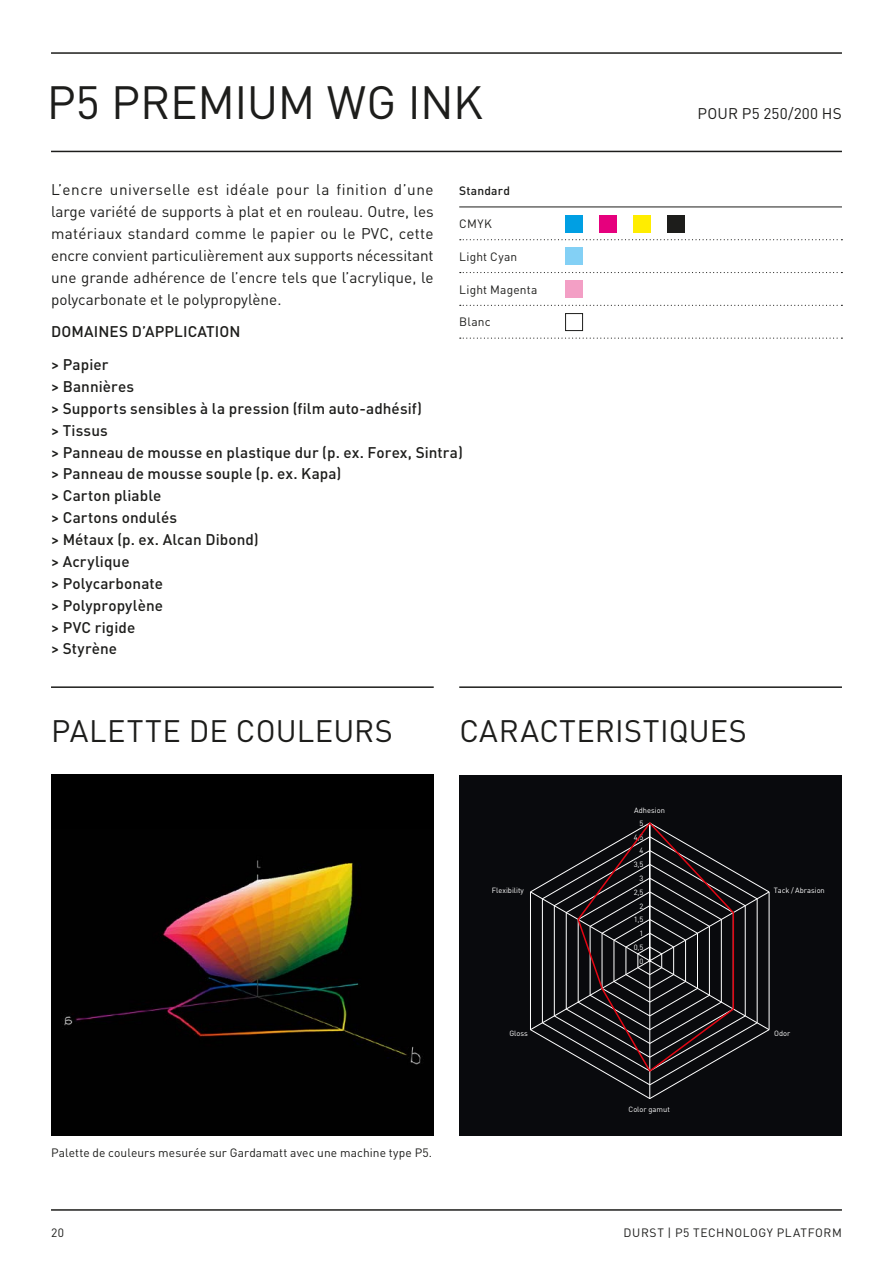
<style>
.page{position:relative;width:893px;height:1263px;background:#fff}
.page>*{position:absolute;margin:0;border:0;box-sizing:border-box;transform-origin:0 0}
.t1{font:46.05px "DINOT";letter-spacing:-.01em;color:#1d1d1b}
.t2{font:30.75px "DINOT";letter-spacing:.01em;color:#1d1d1b}
.t3{font:500 15.3px/21.9px "DINOT";letter-spacing:.005em;color:#1d1d1b}
.t4{font:15.3px/21.9px "DINOT";color:#1d1d1b;text-align:justify}
.t5{font:12px "DINOT";letter-spacing:.015em;color:#1d1d1b}
.t6{font:12px "DINOT";letter-spacing:.05em;color:#1d1d1b}
.t7{font:500 12px "DINOT";letter-spacing:.02em;color:#1d1d1b}
.t8{font:7.5px "DINOT";color:#fff}
</style>
<div class="page">
<div style="left:51px;top:775px;width:383px;height:54px;background:#000"></div>
<img style="left:51px;top:829px;width:383px;height:306px">
<div style="left:459px;top:775px;width:383px;height:360px;background:#090a0d"></div>
<svg style="left:530px;top:865px;width:240px;height:234px"></svg>
<svg style="left:576px;top:822px;width:159px;height:251px"></svg>
<hr style="left:51px;top:52px;width:791px;height:2px;background:#1d1d1b">
<hr style="left:51px;top:151px;width:791px;height:1px;background:#1d1d1b">
<hr style="left:51px;top:686px;width:383px;height:2px;background:#1d1d1b">
<hr style="left:459px;top:686px;width:383px;height:2px;background:#1d1d1b">
<hr style="left:459px;top:207px;width:383px;height:1px;background:#1d1d1b">
<svg style="left:460px;top:239px;width:382px;height:1px"></svg>
<svg style="left:460px;top:272px;width:382px;height:1px"></svg>
<svg style="left:460px;top:305px;width:382px;height:1px"></svg>
<svg style="left:460px;top:338px;width:382px;height:1px"></svg>
<div style="left:566px;top:215px;width:17px;height:17px;background:#009fe3"></div>
<div style="left:600px;top:215px;width:17px;height:17px;background:#e6007d"></div>
<div style="left:634px;top:215px;width:17px;height:17px;background:#ffed00"></div>
<div style="left:668px;top:215px;width:17px;height:17px;background:#1d1d1b"></div>
<div style="left:566px;top:248px;width:17px;height:17px;background:#83d0f5"></div>
<div style="left:566px;top:281px;width:17px;height:17px;background:#f39fc5"></div>
<div style="left:565px;top:313px;width:18px;height:18px;border:1px solid #1d1d1b"></div>
<hr style="left:51px;top:1209px;width:791px;height:2px;background:#1d1d1b">
<h1 class="t1" style="left:47px;top:67px;width:438px">P5 PREMIUM WG INK</h1>
<p class="t4" style="left:51px;top:177px;width:384px">L’encre universelle est idéale pour la finition d’une large variété de supports à plat et en rouleau. Outre, les matériaux standard comme le papier ou le PVC, cette encre convient particulièrement aux supports nécessitant une grande adhérence de l’encre tels que l’acrylique, le polycarbonate et le polypropylène.</p>
<p class="t7" style="left:459px;top:181px;width:52px">Standard</p>
<p class="t5" style="left:459px;top:214px;width:34px">CMYK</p>
<p class="t5" style="left:459px;top:247px;width:60px">Light Cyan</p>
<p class="t5" style="left:459px;top:280px;width:80px">Light Magenta</p>
<p class="t5" style="left:459px;top:313px;width:33px">Blanc</p>
<p class="t3" style="left:51px;top:314px;width:191px;line-height:32.8px">DOMAINES D’APPLICATION &gt; Papier</p>
<p class="t3" style="left:51px;top:374px;width:413px">&gt; Bannières<br>&gt; Supports sensibles à la pression (film auto-adhésif)<br>&gt; Tissus<br>&gt; Panneau de mousse en plastique dur (p. ex. Forex, Sintra) &gt; Panneau de mousse souple (p. ex. Kapa)<br>&gt; Carton pliable<br>&gt; Cartons ondulés<br>&gt; Métaux (p. ex. Alcan Dibond)<br>&gt; Acrylique<br>&gt; Polycarbonate<br>&gt; Polypropylène<br>&gt; PVC rigide<br>&gt; Styrène</p>
<p class="t4" style="left:697px;top:101px;width:146px">POUR P5 250/200 HS</p>
<h2 class="t2" style="left:51px;top:707px;width:343px">PALETTE DE COULEURS</h2>
<h2 class="t2" style="left:459px;top:707px;width:289px">CARACTERISTIQUES</h2>
<p class="t8" style="left:634px;top:804px;width:32px">Adhesion</p>
<p class="t8" style="left:639px;top:817px;width:5px">5</p>
<p class="t8" style="left:634px;top:831px;width:11px">4,5</p>
<p class="t8" style="left:639px;top:845px;width:5px">4</p>
<p class="t8" style="left:634px;top:859px;width:11px">3,5</p>
<p class="t5" style="left:51px;top:1144px;width:383px">Palette de couleurs mesurée sur Gardamatt avec une machine type P5.</p>
<p class="t8" style="left:492px;top:885px;width:33px">Flexibility</p>
<p class="t8" style="left:509px;top:1028px;width:20px">Gloss</p>
<p class="t8" style="left:639px;top:873px;width:5px">3</p>
<p class="t8" style="left:634px;top:886px;width:11px">2,5</p>
<p class="t8" style="left:639px;top:900px;width:5px">2</p>
<p class="t8" style="left:634px;top:914px;width:11px">1,5</p>
<p class="t8" style="left:639px;top:928px;width:5px">1</p>
<p class="t8" style="left:634px;top:941px;width:11px">0,5</p>
<p class="t8" style="left:639px;top:955px;width:5px">0</p>
<p class="t8" style="left:629px;top:1103px;width:43px">Color gamut</p>
<p class="t8" style="left:774px;top:885px;width:53px">Tack / Abrasion</p>
<p class="t8" style="left:774px;top:1028px;width:18px">Odor</p>
<p class="t5" style="left:51px;top:1224px;width:15px">20</p>
<p class="t6" style="left:624px;top:1224px;width:220px">DURST | P5 TECHNOLOGY PLATFORM</p>
</div>
